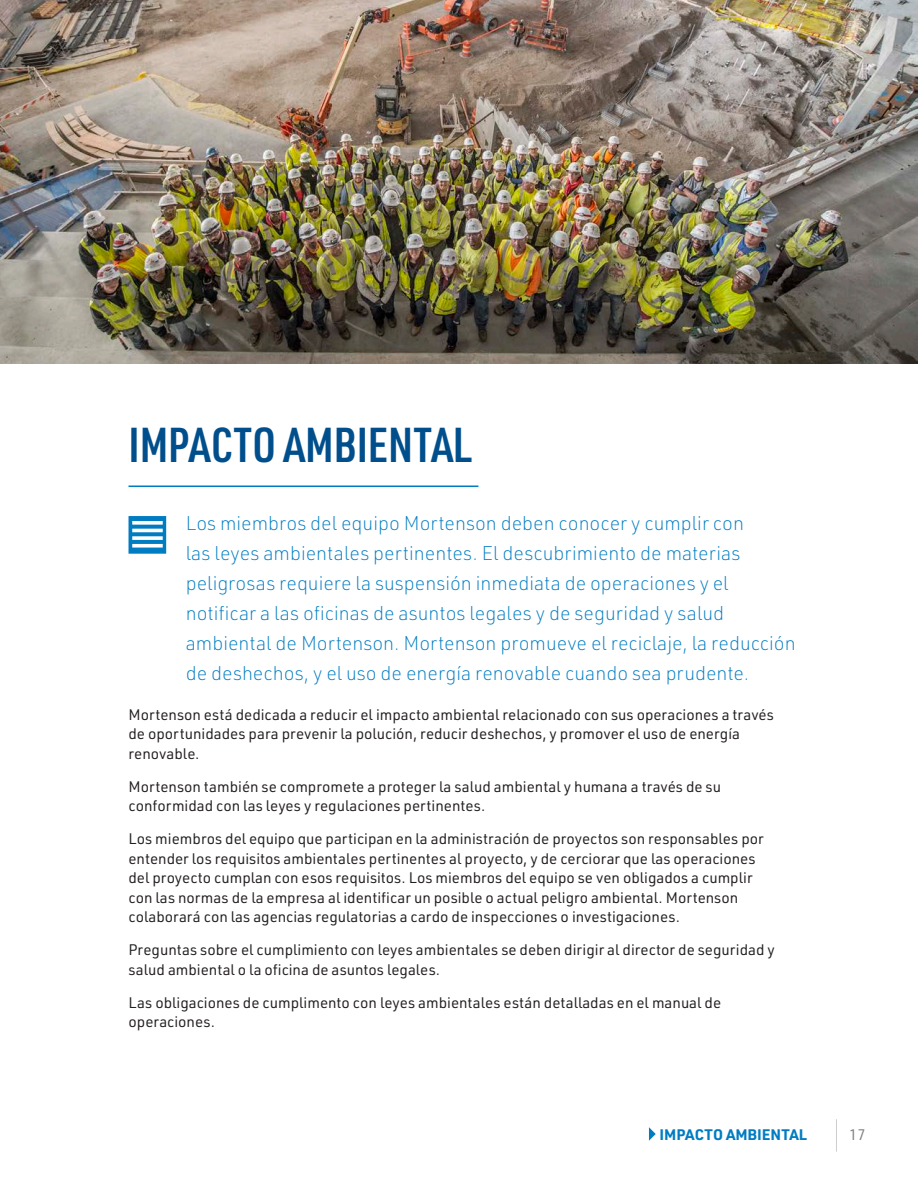
<style>
.page{position:relative;width:918px;height:1188px;background:#fff}
.page>*{position:absolute;margin:0;border:0;box-sizing:border-box;transform-origin:0 0}
.t1{font:600 48px "URWDIN Cond";color:#004f8c}
.t2{font:100 36.6px "URWDIN";color:#808080;scale:.41 1}
.t3{font:200 19.5px/30px "URWDIN";color:#007cc2}
.Body_Copy_10_13{font:15px/19.5px "URWDIN";color:#231f20}
.t4{font:700 15px "URWDIN";color:#007cc2}
.t5{font:15px "URWDIN";color:#808080}
</style>
<div class="page">
<svg style="left:129px;top:516px;width:37px;height:38px"></svg>
<svg style="left:649px;top:1127px;width:7px;height:14px"></svg>
<hr style="left:129px;top:486px;width:349px;height:1px;background:#007cc2">
<img style="left:0;top:0;width:918px;height:363px">
<p class="t1" style="left:129px;top:413px;width:345px">IMPACTO AMBIENTAL</p>
<p class="t3" style="left:186px;top:508px;width:611px">Los miembros del equipo Mortenson deben conocer y cumplir con<br>las leyes ambientales pertinentes. El descubrimiento de materias peligrosas requiere la suspensión inmediata de operaciones y el notificar a las oficinas de asuntos legales y de seguridad y salud ambiental de Mortenson. Mortenson promueve el reciclaje, la reducción de deshechos, y el uso de energía renovable cuando sea prudente.</p>
<p class="Body_Copy_10_13" style="left:129px;top:704px;width:647px">Mortenson está dedicada a reducir el impacto ambiental relacionado con sus operaciones a través de oportunidades para prevenir la polución, reducir deshechos, y promover el uso de energía renovable.</p>
<p class="Body_Copy_10_13" style="left:129px;top:776px;width:594px">Mortenson también se compromete a proteger la salud ambiental y humana a través de su conformidad con las leyes y regulaciones pertinentes.</p>
<p class="Body_Copy_10_13" style="left:129px;top:829px;width:637px">Los miembros del equipo que participan en la administración de proyectos son responsables por entender los requisitos ambientales pertinentes al proyecto, y de cerciorar que las operaciones del proyecto cumplan con esos requisitos. Los miembros del equipo se ven obligados a cumplir con las normas de la empresa al identificar un posible o actual peligro ambiental. Mortenson colaborará con las agencias regulatorias a cardo de inspecciones o investigaciones.</p>
<p class="Body_Copy_10_13" style="left:129px;top:940px;width:648px">Preguntas sobre el cumplimiento con leyes ambientales se deben dirigir al director de seguridad y salud ambiental o la oficina de asuntos legales.</p>
<p class="Body_Copy_10_13" style="left:129px;top:992px;width:594px">Las obligaciones de cumplimento con leyes ambientales están detalladas en el manual de operaciones.</p>
<p class="t4" style="left:659px;top:1124px;width:149px">IMPACTO AMBIENTAL</p>
<p class="t2" style="left:833px;top:1112px;width:21px">|</p>
<p class="t5" style="left:849px;top:1125px;width:18px">17</p>
</div>
